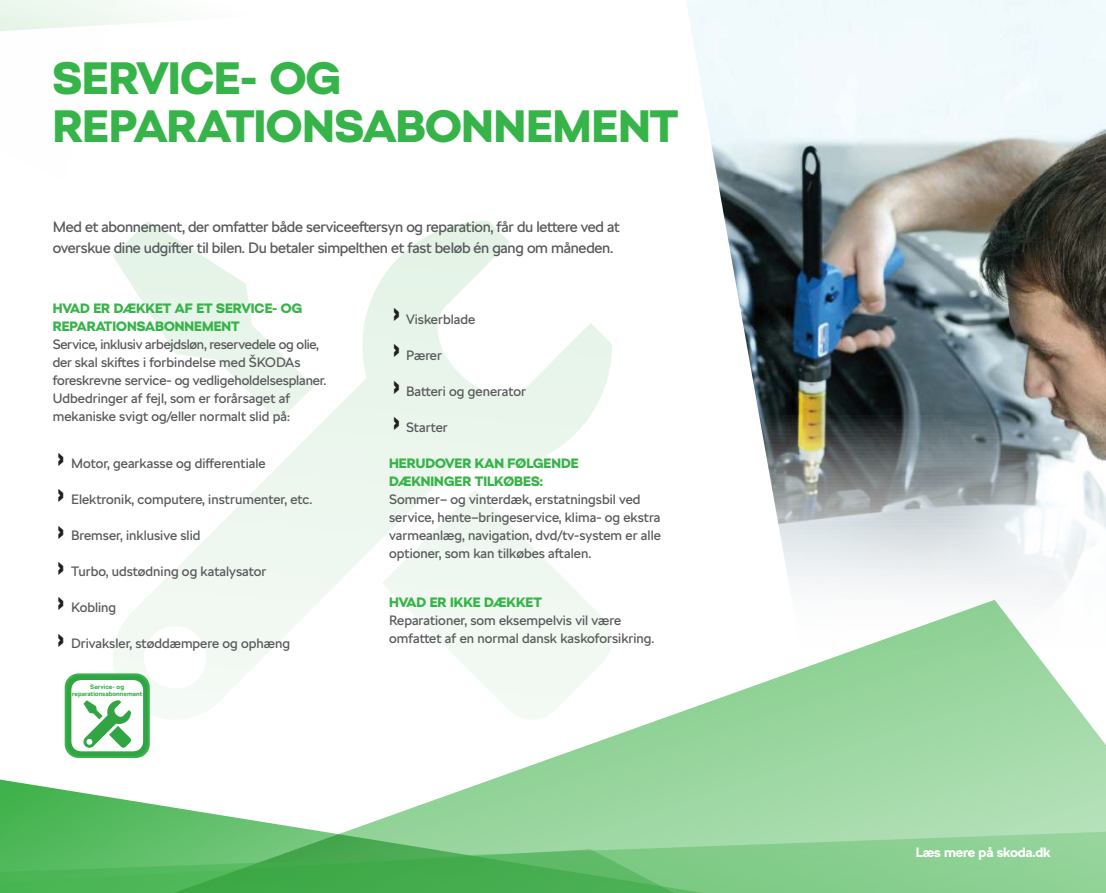
<style>
.page{position:relative;width:1106px;height:893px;background:#fff}
.page>*{position:absolute;margin:0;border:0;box-sizing:border-box;transform-origin:0 0}
.t1{font:900 45px/48px "SKODA Next";color:#37b449}
.t2{font:900 32.4px "SKODA Next";letter-spacing:.505em;color:#221f1f}
.t3{font:15px/21px "SKODA Next";letter-spacing:-.02em;color:#57585a}
.t4{font:13.5px/18px "SKODA Next";color:#57585a}
.t5{font:900 13.5px/18px "SKODA Next";color:#37b449}
.t6{font:700 13.5px "SKODA Next";letter-spacing:-.01em;color:#fff}
.t7{font:700 6.45px/7.2px "SKODA Next";color:#37b449;text-align:center}
</style>
<div class="page">
<svg style="left:64px;top:674px;width:1042px;height:93px"></svg>
<svg style="left:0;top:767px;width:1106px;height:126px;background:#91d197"></svg>
<img style="left:683px;top:0;width:423px;height:687px">
<svg style="left:113px;top:221px;width:499px;height:499px"></svg>
<div style="left:65px;top:673px;width:85px;height:85px;background:#37b449;border-radius:14px"></div>
<div style="left:67px;top:675px;width:81px;height:81px;background:#31a543;border-radius:13px"></div>
<div style="left:71px;top:680px;width:72px;height:71px;background:#fff;border-radius:10px"></div>
<svg style="left:83px;top:700px;width:48px;height:48px"></svg>
<svg style="left:0;top:0;width:161px;height:31px"></svg>
<h1 class="t1" style="left:53px;top:54px;width:627px">SERVICE- OG<br>REPARATIONSABONNEMENT</h1>
<p class="t3" style="left:53px;top:216px;width:568px">Med et abonnement, der omfatter både serviceeftersyn og reparation, får du lettere ved at overskue dine udgifter til bilen. Du betaler simpelthen et fast beløb én gang om måneden.</p>
<p class="t5" style="left:53px;top:300px;width:251px">HVAD ER DÆKKET AF ET SERVICE- OG<br>REPARATIONSABONNEMENT</p>
<p class="t4" style="left:53px;top:336px;width:275px">Service, inklusiv arbejdsløn, reservedele og olie, der skal skiftes i forbindelse med ŠKODAs foreskrevne service- og vedligeholdelsesplaner.<br>Udbedringer af fejl, som er forårsaget af mekaniske svigt og/eller normalt slid på:</p>
<h2 class="t2" style="left:71px;top:450px;width:201px;rotate:90deg">ˆˆˆˆˆˆ</h2>
<p class="t4" style="left:71px;top:454px;width:196px">Motor, gearkasse og differentiale</p>
<p class="t4" style="left:71px;top:490px;width:243px">Elektronik, computere, instrumenter, etc.</p>
<p class="t4" style="left:71px;top:526px;width:131px">Bremser, inklusive slid</p>
<p class="t4" style="left:71px;top:562px;width:197px">Turbo, udstødning og katalysator</p>
<p class="t4" style="left:71px;top:598px;width:47px">Kobling</p>
<p class="t4" style="left:71px;top:634px;width:220px">Drivaksler, støddæmpere og ophæng</p>
<p class="t7" style="left:72px;top:684px;width:72px">Service- og reparationsabonnement</p>
<h2 class="t2" style="left:406px;top:305px;width:129px;rotate:90deg">ˆˆˆˆ</h2>
<p class="t4" style="left:406px;top:310px;width:71px">Viskerblade</p>
<p class="t4" style="left:406px;top:346px;width:38px">Pærer</p>
<p class="t4" style="left:406px;top:382px;width:122px">Batteri og generator</p>
<p class="t4" style="left:406px;top:418px;width:43px">Starter</p>
<p class="t5" style="left:389px;top:454px;width:191px">HERUDOVER KAN FØLGENDE<br>DÆKNINGER TILKØBES:</p>
<p class="t4" style="left:389px;top:490px;width:273px">Sommer– og vinterdæk, erstatningsbil ved service, hente–bringeservice, klima- og ekstra varmeanlæg, navigation, dvd/tv-system er alle optioner, som kan tilkøbes aftalen.</p>
<p class="t5" style="left:389px;top:593px;width:154px">HVAD ER IKKE DÆKKET</p>
<p class="t4" style="left:389px;top:611px;width:267px">Reparationer, som eksempelvis vil være omfattet af en normal dansk kaskoforsikring.</p>
<p class="t6" style="left:915px;top:844px;width:136px">Læs mere på skoda.dk</p>
</div>
